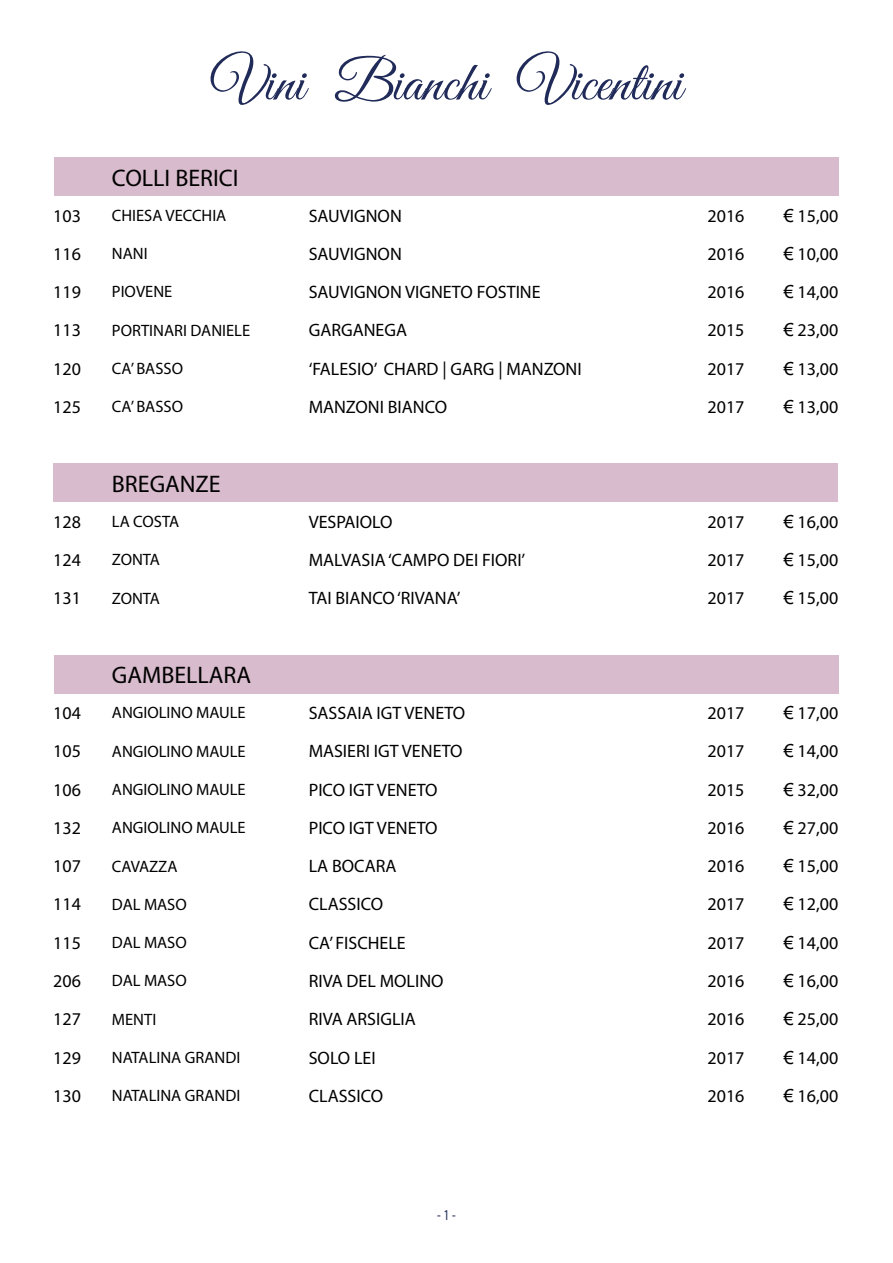
<style>
.page{position:relative;width:893px;height:1263px;background:#fff}
.page>*{position:absolute;margin:0;border:0;box-sizing:border-box;transform-origin:0 0}
.t1{font:57px "Great Vibes";letter-spacing:.01em;color:#212b59}
.t2{font:24px "Myriad Pro";color:#000}
.t3{font:18px "Myriad Pro";color:#000}
.t4{font:16.5px "Myriad Pro";color:#000}
.t5{font:15px "Myriad Pro";color:#212b59;scale:.8 1}
.s1{font-family:"Arial"}
</style>
<div class="page">
<div style="left:54px;top:157px;width:785px;height:39px;background:#d8bbcc"></div>
<div style="left:53px;top:463px;width:785px;height:39px;background:#d8bbcc"></div>
<div style="left:54px;top:655px;width:785px;height:38px;background:#d8bbcc"></div>
<h1 class="t1" style="left:211px;top:51px;width:472px">Vini Bianchi Vicentini</h1>
<h2 class="t2" style="left:112px;top:163px;width:128px">COLLI BERICI</h2>
<p class="t3" style="left:53px;top:204px;width:29px">103</p>
<p class="t4" style="left:112px;top:205px;width:116px">CHIESA VECCHIA</p>
<p class="t3" style="left:309px;top:204px;width:95px">SAUVIGNON</p>
<p class="t3" style="left:707px;top:204px;width:38px">2016</p>
<p class="t3" style="left:784px;top:204px;width:56px"><span class="s1">€</span> 15,00</p>
<p class="t3" style="left:53px;top:243px;width:29px">116</p>
<p class="t4" style="left:112px;top:243px;width:37px">NANI</p>
<p class="t3" style="left:309px;top:243px;width:95px">SAUVIGNON</p>
<p class="t3" style="left:707px;top:243px;width:38px">2016</p>
<p class="t3" style="left:784px;top:243px;width:56px"><span class="s1">€</span> 10,00</p>
<p class="t3" style="left:53px;top:281px;width:29px">119</p>
<p class="t4" style="left:112px;top:282px;width:62px">PIOVENE</p>
<p class="t3" style="left:309px;top:281px;width:233px">SAUVIGNON VIGNETO FOSTINE</p>
<p class="t3" style="left:707px;top:281px;width:38px">2016</p>
<p class="t3" style="left:784px;top:281px;width:56px"><span class="s1">€</span> 14,00</p>
<p class="t3" style="left:53px;top:319px;width:29px">113</p>
<p class="t4" style="left:112px;top:320px;width:140px">PORTINARI DANIELE</p>
<p class="t3" style="left:309px;top:319px;width:100px">GARGANEGA</p>
<p class="t3" style="left:707px;top:319px;width:38px">2015</p>
<p class="t3" style="left:784px;top:319px;width:56px"><span class="s1">€</span> 23,00</p>
<p class="t3" style="left:53px;top:357px;width:29px">120</p>
<p class="t4" style="left:112px;top:358px;width:73px">CA’ BASSO</p>
<p class="t3" style="left:309px;top:357px;width:275px">‘FALESIO’ CHARD | GARG | MANZONI</p>
<p class="t3" style="left:707px;top:357px;width:38px">2017</p>
<p class="t3" style="left:784px;top:357px;width:56px"><span class="s1">€</span> 13,00</p>
<p class="t3" style="left:53px;top:396px;width:29px">125</p>
<p class="t4" style="left:112px;top:397px;width:73px">CA’ BASSO</p>
<p class="t3" style="left:309px;top:396px;width:140px">MANZONI BIANCO</p>
<p class="t3" style="left:707px;top:396px;width:38px">2017</p>
<p class="t3" style="left:784px;top:396px;width:56px"><span class="s1">€</span> 13,00</p>
<h2 class="t2" style="left:112px;top:469px;width:110px">BREGANZE</h2>
<p class="t3" style="left:53px;top:510px;width:29px">128</p>
<p class="t4" style="left:112px;top:511px;width:69px">LA COSTA</p>
<p class="t3" style="left:309px;top:510px;width:85px">VESPAIOLO</p>
<p class="t3" style="left:707px;top:510px;width:38px">2017</p>
<p class="t3" style="left:784px;top:510px;width:56px"><span class="s1">€</span> 16,00</p>
<p class="t3" style="left:53px;top:549px;width:29px">124</p>
<p class="t4" style="left:112px;top:550px;width:50px">ZONTA</p>
<p class="t3" style="left:309px;top:549px;width:218px">MALVASIA ‘CAMPO DEI FIORI’</p>
<p class="t3" style="left:707px;top:549px;width:38px">2017</p>
<p class="t3" style="left:784px;top:549px;width:56px"><span class="s1">€</span> 15,00</p>
<p class="t3" style="left:53px;top:587px;width:29px">131</p>
<p class="t4" style="left:112px;top:588px;width:50px">ZONTA</p>
<p class="t3" style="left:309px;top:587px;width:153px">TAI BIANCO ‘RIVANA’</p>
<p class="t3" style="left:707px;top:587px;width:38px">2017</p>
<p class="t3" style="left:784px;top:587px;width:56px"><span class="s1">€</span> 15,00</p>
<h2 class="t2" style="left:112px;top:660px;width:141px">GAMBELLARA</h2>
<p class="t3" style="left:53px;top:702px;width:29px">104</p>
<p class="t4" style="left:112px;top:703px;width:135px">ANGIOLINO MAULE</p>
<p class="t3" style="left:309px;top:702px;width:158px">SASSAIA IGT VENETO</p>
<p class="t3" style="left:707px;top:702px;width:38px">2017</p>
<p class="t3" style="left:784px;top:702px;width:56px"><span class="s1">€</span> 17,00</p>
<p class="t3" style="left:53px;top:740px;width:29px">105</p>
<p class="t4" style="left:112px;top:741px;width:135px">ANGIOLINO MAULE</p>
<p class="t3" style="left:309px;top:740px;width:155px">MASIERI IGT VENETO</p>
<p class="t3" style="left:707px;top:740px;width:38px">2017</p>
<p class="t3" style="left:784px;top:740px;width:56px"><span class="s1">€</span> 14,00</p>
<p class="t3" style="left:53px;top:778px;width:29px">106</p>
<p class="t4" style="left:112px;top:779px;width:135px">ANGIOLINO MAULE</p>
<p class="t3" style="left:309px;top:778px;width:130px">PICO IGT VENETO</p>
<p class="t3" style="left:707px;top:778px;width:38px">2015</p>
<p class="t3" style="left:784px;top:778px;width:56px"><span class="s1">€</span> 32,00</p>
<p class="t3" style="left:53px;top:817px;width:29px">132</p>
<p class="t4" style="left:112px;top:817px;width:135px">ANGIOLINO MAULE</p>
<p class="t3" style="left:309px;top:817px;width:130px">PICO IGT VENETO</p>
<p class="t3" style="left:707px;top:817px;width:38px">2016</p>
<p class="t3" style="left:784px;top:817px;width:56px"><span class="s1">€</span> 27,00</p>
<p class="t3" style="left:53px;top:855px;width:29px">107</p>
<p class="t4" style="left:112px;top:856px;width:67px">CAVAZZA</p>
<p class="t3" style="left:309px;top:855px;width:89px">LA BOCARA</p>
<p class="t3" style="left:707px;top:855px;width:38px">2016</p>
<p class="t3" style="left:784px;top:855px;width:56px"><span class="s1">€</span> 15,00</p>
<p class="t3" style="left:53px;top:893px;width:29px">114</p>
<p class="t4" style="left:112px;top:894px;width:76px">DAL MASO</p>
<p class="t3" style="left:309px;top:893px;width:76px">CLASSICO</p>
<p class="t3" style="left:707px;top:893px;width:38px">2017</p>
<p class="t3" style="left:784px;top:893px;width:56px"><span class="s1">€</span> 12,00</p>
<p class="t3" style="left:53px;top:931px;width:29px">115</p>
<p class="t4" style="left:112px;top:932px;width:76px">DAL MASO</p>
<p class="t3" style="left:309px;top:931px;width:98px">CA’ FISCHELE</p>
<p class="t3" style="left:707px;top:931px;width:38px">2017</p>
<p class="t3" style="left:784px;top:931px;width:56px"><span class="s1">€</span> 14,00</p>
<p class="t3" style="left:53px;top:970px;width:29px">206</p>
<p class="t4" style="left:112px;top:971px;width:76px">DAL MASO</p>
<p class="t3" style="left:309px;top:970px;width:136px">RIVA DEL MOLINO</p>
<p class="t3" style="left:707px;top:970px;width:38px">2016</p>
<p class="t3" style="left:784px;top:970px;width:56px"><span class="s1">€</span> 16,00</p>
<p class="t3" style="left:53px;top:1008px;width:29px">127</p>
<p class="t4" style="left:112px;top:1009px;width:46px">MENTI</p>
<p class="t3" style="left:309px;top:1008px;width:109px">RIVA ARSIGLIA</p>
<p class="t3" style="left:707px;top:1008px;width:38px">2016</p>
<p class="t3" style="left:784px;top:1008px;width:56px"><span class="s1">€</span> 25,00</p>
<p class="t3" style="left:53px;top:1046px;width:29px">129</p>
<p class="t4" style="left:112px;top:1047px;width:130px">NATALINA GRANDI</p>
<p class="t3" style="left:309px;top:1046px;width:68px">SOLO LEI</p>
<p class="t3" style="left:707px;top:1046px;width:38px">2017</p>
<p class="t3" style="left:784px;top:1046px;width:56px"><span class="s1">€</span> 14,00</p>
<p class="t3" style="left:53px;top:1084px;width:29px">130</p>
<p class="t4" style="left:112px;top:1085px;width:130px">NATALINA GRANDI</p>
<p class="t3" style="left:309px;top:1084px;width:76px">CLASSICO</p>
<p class="t3" style="left:707px;top:1084px;width:38px">2016</p>
<p class="t3" style="left:784px;top:1084px;width:56px"><span class="s1">€</span> 16,00</p>
<p class="t5" style="left:437px;top:1205px;width:25px">- 1 -</p>
</div>
